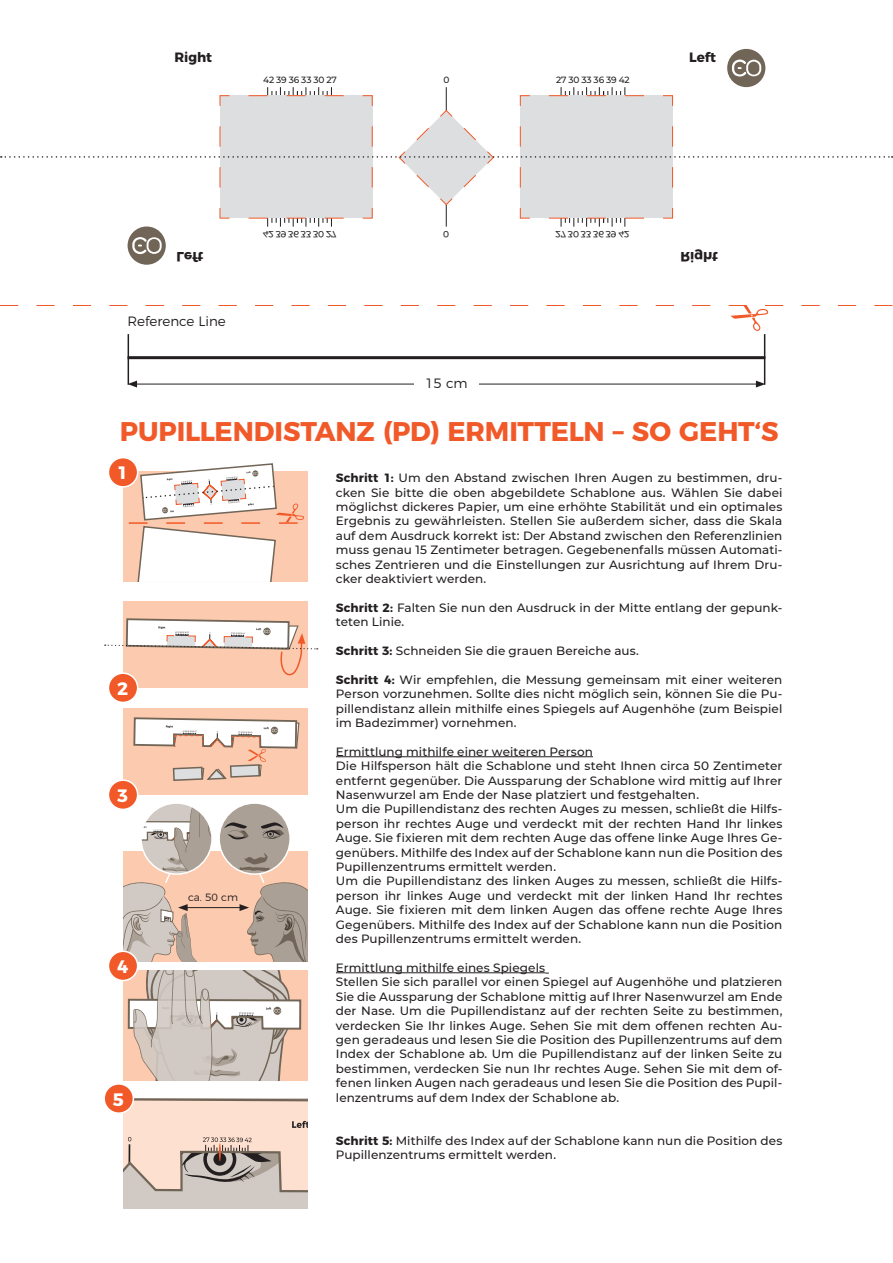
<style>
.page{position:relative;width:893px;height:1263px;background:#fff}
.page>*{position:absolute;margin:0;border:0;box-sizing:border-box;transform-origin:0 0}
.t1{font:700 27px "Montserrat";letter-spacing:-.005em;color:#f15929}
.t2{font:700 18px "Montserrat";color:#fff}
.t3{font:300 13.5px "Montserrat";color:#231f20}
.t4{font:700 13.5px "Montserrat";color:#231f20}
.t5{font:500 12px/14.4px "Montserrat";letter-spacing:.005em;color:#231f20}
.t6{font:300 10.5px "Montserrat";color:#231f20}
.t7{font:500 9px "Montserrat";color:#231f20}
.s1{font-weight:700}
</style>
<div class="page">
<hr style="left:128px;top:356px;width:637px;height:3px;background:#231f20">
<hr style="left:135px;top:384px;width:623px;height:1px;background:#231f20">
<svg style="left:129px;top:381px;width:8px;height:6px"></svg>
<svg style="left:756px;top:381px;width:8px;height:6px"></svg>
<hr style="left:128px;top:334px;width:1px;height:51px;background:#231f20">
<hr style="left:764px;top:334px;width:1px;height:51px;background:#231f20">
<div style="left:414px;top:374px;width:65px;height:13px;background:#fff"></div>
<hr style="left:446px;top:87px;width:1px;height:140px;background:#231f20">
<hr style="left:561px;top:87px;width:1px;height:140px;background:#231f20">
<hr style="left:565px;top:91px;width:1px;height:132px;background:#231f20">
<hr style="left:569px;top:91px;width:1px;height:132px;background:#231f20">
<hr style="left:578px;top:91px;width:1px;height:132px;background:#231f20">
<hr style="left:582px;top:91px;width:1px;height:132px;background:#231f20">
<hr style="left:590px;top:91px;width:1px;height:132px;background:#231f20">
<hr style="left:595px;top:91px;width:1px;height:132px;background:#231f20">
<hr style="left:603px;top:91px;width:1px;height:132px;background:#231f20">
<hr style="left:607px;top:91px;width:1px;height:132px;background:#231f20">
<hr style="left:616px;top:91px;width:1px;height:132px;background:#231f20">
<hr style="left:620px;top:91px;width:1px;height:132px;background:#231f20">
<hr style="left:573px;top:87px;width:1px;height:140px;background:#231f20">
<hr style="left:586px;top:87px;width:1px;height:140px;background:#231f20">
<hr style="left:599px;top:87px;width:1px;height:140px;background:#231f20">
<hr style="left:612px;top:87px;width:1px;height:140px;background:#231f20">
<hr style="left:624px;top:87px;width:1px;height:140px;background:#231f20">
<hr style="left:331px;top:87px;width:1px;height:140px;background:#231f20">
<hr style="left:327px;top:91px;width:1px;height:132px;background:#231f20">
<hr style="left:323px;top:91px;width:1px;height:132px;background:#231f20">
<hr style="left:314px;top:91px;width:1px;height:132px;background:#231f20">
<hr style="left:310px;top:91px;width:1px;height:132px;background:#231f20">
<hr style="left:301px;top:91px;width:1px;height:132px;background:#231f20">
<hr style="left:297px;top:91px;width:1px;height:132px;background:#231f20">
<hr style="left:289px;top:91px;width:1px;height:132px;background:#231f20">
<hr style="left:284px;top:91px;width:1px;height:132px;background:#231f20">
<hr style="left:276px;top:91px;width:1px;height:132px;background:#231f20">
<hr style="left:272px;top:91px;width:1px;height:132px;background:#231f20">
<hr style="left:318px;top:87px;width:1px;height:140px;background:#231f20">
<hr style="left:306px;top:87px;width:1px;height:140px;background:#231f20">
<hr style="left:293px;top:87px;width:1px;height:140px;background:#231f20">
<hr style="left:280px;top:87px;width:1px;height:140px;background:#231f20">
<hr style="left:267px;top:87px;width:1px;height:140px;background:#231f20">
<svg style="left:1px;top:95px;width:892px;height:124px"></svg>
<div style="left:727px;top:49px;width:38px;height:38px;background:#716557;border-radius:50%"></div>
<svg style="left:732px;top:60px;width:29px;height:16px"></svg>
<div style="left:128px;top:226px;width:38px;height:39px;background:#716557;border-radius:50%"></div>
<svg style="left:132px;top:237px;width:30px;height:17px"></svg>
<svg style="left:0;top:305px;width:892px;height:26px"></svg>
<div style="left:123px;top:601px;width:185px;height:87px;background:#fccaae"></div>
<div style="left:123px;top:708px;width:185px;height:87px;background:#fccaae"></div>
<div style="left:123px;top:471px;width:185px;height:111px;background:#fccaae"></div>
<svg style="left:129px;top:463px;width:175px;height:119px"></svg>
<svg style="left:105px;top:618px;width:213px;height:59px"></svg>
<svg style="left:133px;top:717px;width:167px;height:64px"></svg>
<div style="left:123px;top:851px;width:185px;height:110px;background:#fccaae"></div>
<hr style="left:185px;top:907px;width:57px;height:1px;background:#231f20">
<div style="left:123px;top:970px;width:185px;height:110px;background:#fccaae"></div>
<svg style="left:127px;top:970px;width:175px;height:110px;background:#d3c5bc"></svg>
<svg style="left:123px;top:1098px;width:185px;height:111px;background:#dcc9bc"></svg>
<hr style="left:336px;top:756px;width:257px;height:1px;background:#231f20">
<hr style="left:336px;top:972px;width:209px;height:1px;background:#231f20">
<div style="left:108px;top:458px;width:30px;height:29px;background:#f15929;border-radius:50%"></div>
<div style="left:108px;top:457px;width:30px;height:31px;border:2px solid #fff;border-radius:50%"></div>
<div style="left:108px;top:673px;width:30px;height:29px;background:#f15929;border-radius:50%"></div>
<div style="left:108px;top:672px;width:30px;height:31px;border:2px solid #fff;border-radius:50%"></div>
<div style="left:108px;top:780px;width:30px;height:29px;background:#f15929;border-radius:50%"></div>
<div style="left:108px;top:779px;width:30px;height:31px;border:2px solid #fff;border-radius:50%"></div>
<div style="left:108px;top:951px;width:30px;height:29px;background:#f15929;border-radius:50%"></div>
<div style="left:108px;top:950px;width:30px;height:31px;border:2px solid #fff;border-radius:50%"></div>
<div style="left:104px;top:1084px;width:29px;height:29px;background:#f15929;border-radius:50%"></div>
<div style="left:103px;top:1083px;width:31px;height:31px;border:2px solid #fff;border-radius:50%"></div>
<svg style="left:123px;top:803px;width:89px;height:158px"></svg>
<svg style="left:219px;top:803px;width:89px;height:158px"></svg>
<p class="t4" style="left:174px;top:46px;width:39px">Right</p>
<p class="t7" style="left:263px;top:73px;width:75px">42 39 36 33 30 27</p>
<p class="t7" style="left:443px;top:73px;width:8px">0</p>
<p class="t7" style="left:556px;top:73px;width:75px">27 30 33 36 39 42</p>
<p class="t4" style="left:689px;top:46px;width:28px">Left</p>
<p class="t3" style="left:128px;top:311px;width:100px">Reference Line</p>
<p class="t3" style="left:425px;top:372px;width:44px">15 cm</p>
<h1 class="t1" style="left:120px;top:409px;width:660px">PUPILLENDISTANZ (PD) ERMITTELN – SO GEHT‘S</h1>
<p class="t5" style="left:336px;top:470px;width:448px;text-align:justify"><span class="s1">Schritt 1:</span> Um den Abstand zwischen Ihren Augen zu bestimmen, dru&shy;cken Sie bitte die oben abgebildete Schablone aus. Wählen Sie dabei möglichst dickeres Papier, um eine erhöhte Stabilität und ein optimales Ergebnis zu gewährleisten. Stellen Sie außerdem sicher, dass die Skala auf dem Ausdruck korrekt ist: Der Abstand zwischen den Referenzlinien muss genau 15 Zentimeter betragen. Gegebenenfalls müssen Automati&shy;sches Zentrieren und die Einstellungen zur Ausrichtung auf Ihrem Dru&shy;cker deaktiviert werden.</p>
<p class="t5" style="left:336px;top:600px;width:448px"><span class="s1">Schritt 2:</span> Falten Sie nun den Ausdruck in der Mitte entlang der gepunk&shy;teten Linie.</p>
<p class="t5" style="left:336px;top:643px;width:304px"><span class="s1">Schritt 3:</span> Schneiden Sie die grauen Bereiche aus.</p>
<p class="t5" style="left:336px;top:672px;width:448px;text-align:justify"><span class="s1">Schritt 4:</span> Wir empfehlen, die Messung gemeinsam mit einer weiteren Person vorzunehmen. Sollte dies nicht möglich sein, können Sie die Pu&shy;pillendistanz allein mithilfe eines Spiegels auf Augenhöhe (zum Beispiel im Badezimmer) vornehmen.</p>
<p class="t5" style="left:336px;top:744px;width:448px">Ermittlung mithilfe einer weiteren Person<br>Die Hilfsperson hält die Schablone und steht Ihnen circa 50 Zentimeter entfernt gegenüber. Die Aussparung der Schablone wird mittig auf Ihrer Nasenwurzel am Ende der Nase platziert und festgehalten.<br>Um die Pupillendistanz des rechten Auges zu messen, schließt die Hilfs&shy;person ihr rechtes Auge und verdeckt mit der rechten Hand Ihr linkes Auge. Sie fixieren mit dem rechten Auge das offene linke Auge Ihres Ge&shy;genübers. Mithilfe des Index auf der Schablone kann nun die Position des Pupillenzentrums ermittelt werden.<br>Um die Pupillendistanz des linken Auges zu messen, schließt die Hilfs&shy;person ihr linkes Auge und verdeckt mit der linken Hand Ihr rechtes Auge. Sie fixieren mit dem linken Augen das offene rechte Auge Ihres Gegenübers. Mithilfe des Index auf der Schablone kann nun die Position des Pupillenzentrums ermittelt werden.</p>
<p class="t5" style="left:336px;top:960px;width:448px">Ermittlung mithilfe eines Spiegels<br>Stellen Sie sich parallel vor einen Spiegel auf Augenhöhe und platzieren Sie die Aussparung der Schablone mittig auf Ihrer Nasenwurzel am Ende der Nase. Um die Pupillendistanz auf der rechten Seite zu bestimmen, verdecken Sie Ihr linkes Auge. Sehen Sie mit dem offenen rechten Au&shy;gen geradeaus und lesen Sie die Position des Pupillenzentrums auf dem Index der Schablone ab. Um die Pupillendistanz auf der linken Seite zu bestimmen, verdecken Sie nun Ihr rechtes Auge. Sehen Sie mit dem of&shy;fenen linken Augen nach geradeaus und lesen Sie die Position des Pupil&shy;lenzentrums auf dem Index der Schablone ab.</p>
<p class="t5" style="left:336px;top:1133px;width:448px"><span class="s1">Schritt 5:</span> Mithilfe des Index auf der Schablone kann nun die Position des<br>Pupillenzentrums ermittelt werden.</p>
<h2 class="t2" style="left:117px;top:458px;width:13px">1</h2>
<h2 class="t2" style="left:117px;top:674px;width:13px">2</h2>
<h2 class="t2" style="left:117px;top:781px;width:13px">3</h2>
<p class="t6" style="left:188px;top:889px;width:51px">ca. 50 cm</p>
<h2 class="t2" style="left:117px;top:952px;width:13px">4</h2>
<h2 class="t2" style="left:113px;top:1084px;width:13px">5</h2>
</div>
